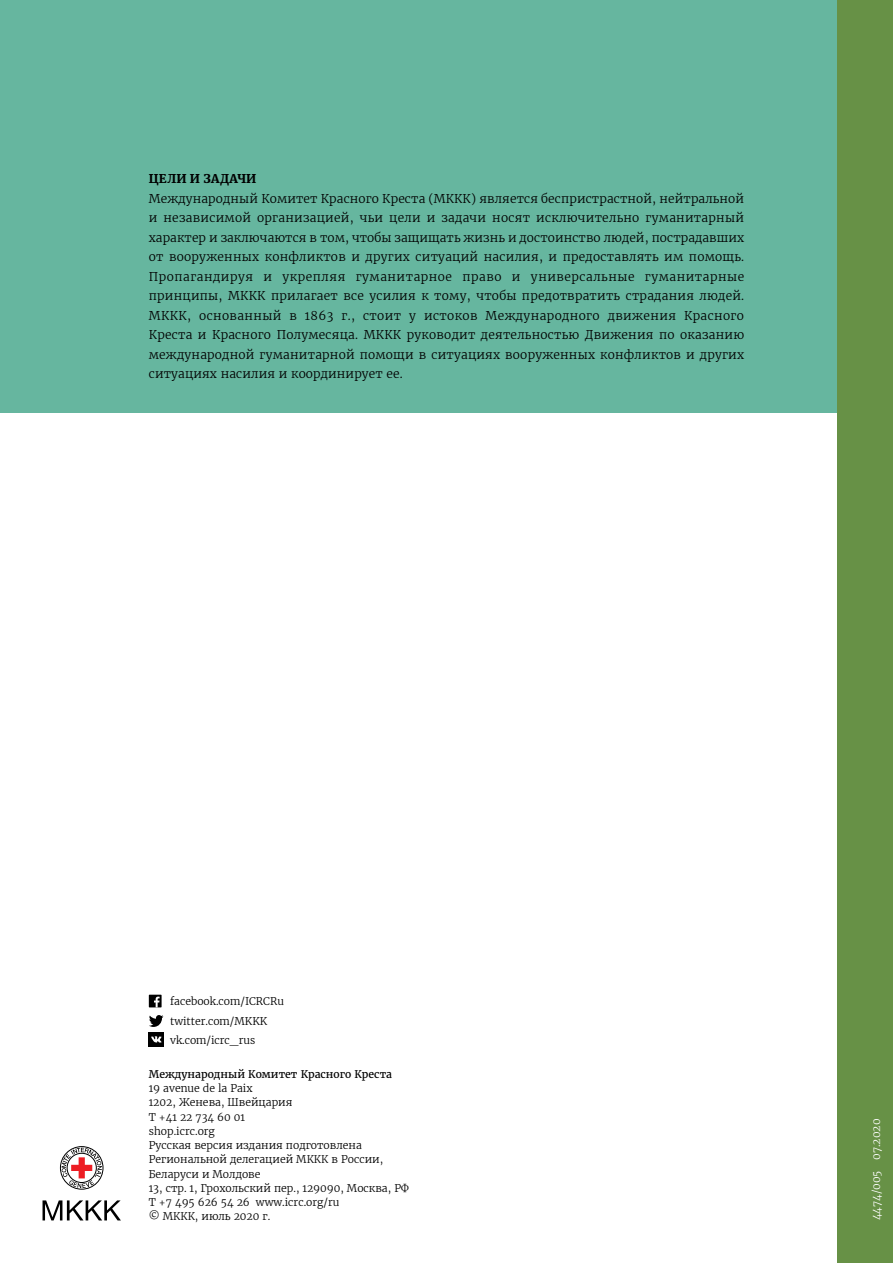
<style>
.page{position:relative;width:893px;height:1263px;background:#fff}
.page>*{position:absolute;margin:0;border:0;box-sizing:border-box;transform-origin:0 0}
.t1{font:300 12px/19.5px "Merriweather";letter-spacing:.01em;color:#000;text-align:justify}
.t2{font:700 12px "Merriweather";letter-spacing:.015em;color:#000}
.t3{font:300 10.5px/14.2px "Merriweather";color:#000}
.t4{font:10.5px "Merriweather";color:#000}
.t5{font:300 10.5px "Merriweather";color:#fff}
</style>
<div class="page">
<div style="left:0;top:0;width:893px;height:412px;background:#66b69f"></div>
<div style="left:149px;top:995px;width:13px;height:12px;background:#000"></div>
<svg style="left:154px;top:996px;width:6px;height:11px"></svg>
<svg style="left:149px;top:1015px;width:14px;height:12px"></svg>
<div style="left:149px;top:1032px;width:15px;height:14px;background:#010101"></div>
<svg style="left:151px;top:1036px;width:11px;height:6px"></svg>
<div style="left:838px;top:0;width:55px;height:1263px;background:#679146"></div>
<div style="left:60px;top:1146px;width:43px;height:43px;border:1px solid #000;border-radius:50%"></div>
<svg style="left:62px;top:1148px;width:40px;height:40px"></svg>
<svg style="left:43px;top:1200px;width:78px;height:20px"></svg>
<p class="t2" style="left:149px;top:172px;width:109px">ЦЕЛИ И ЗАДАЧИ</p>
<p class="t1" style="left:149px;top:189px;width:597px">Международный Комитет Красного Креста (МККК) является беспристрастной, нейтральной и независимой организацией, чьи цели и задачи носят исключительно гуманитарный характер и заключаются в том, чтобы защищать жизнь и достоинство людей, пострадавших от вооруженных конфликтов и других ситуаций насилия, и предоставлять им помощь.<br>Пропагандируя и укрепляя гуманитарное право и универсальные гуманитарные принципы, МККК прилагает все усилия к тому, чтобы предотвратить страдания людей.<br>МККК, основанный в 1863 г., стоит у истоков Международного движения Красного Креста и Красного Полумесяца. МККК руководит деятельностью Движения по оказанию международной гуманитарной помощи в ситуациях вооруженных конфликтов и других ситуациях насилия и координирует ее.</p>
<p class="t3" style="left:170px;top:991px;width:115px;line-height:19.5px">facebook.com/ICRCRu twitter.com/MKKK vk.com/icrc_rus</p>
<p class="t4" style="left:149px;top:1067px;width:245px">Международный Комитет Красного Креста</p>
<p class="t3" style="left:149px;top:1081px;width:261px">19 avenue de la Paix<br>1202, Женева, Швейцария<br>T +41 22 734 60 01<br>shop.icrc.org<br>Русская версия издания подготовлена<br>Региональной делегацией МККК в России,<br>Беларуси и Молдове<br>13, стр. 1, Грохольский пер., 129090, Москва, РФ<br>Т +7 495 626 54 26 www.icrc.org/ru<br>© МККК, июль 2020 г.</p>
<p class="t5" style="left:869px;top:1220px;width:103px;rotate:-90deg">4474/005 07.2020</p>
</div>
